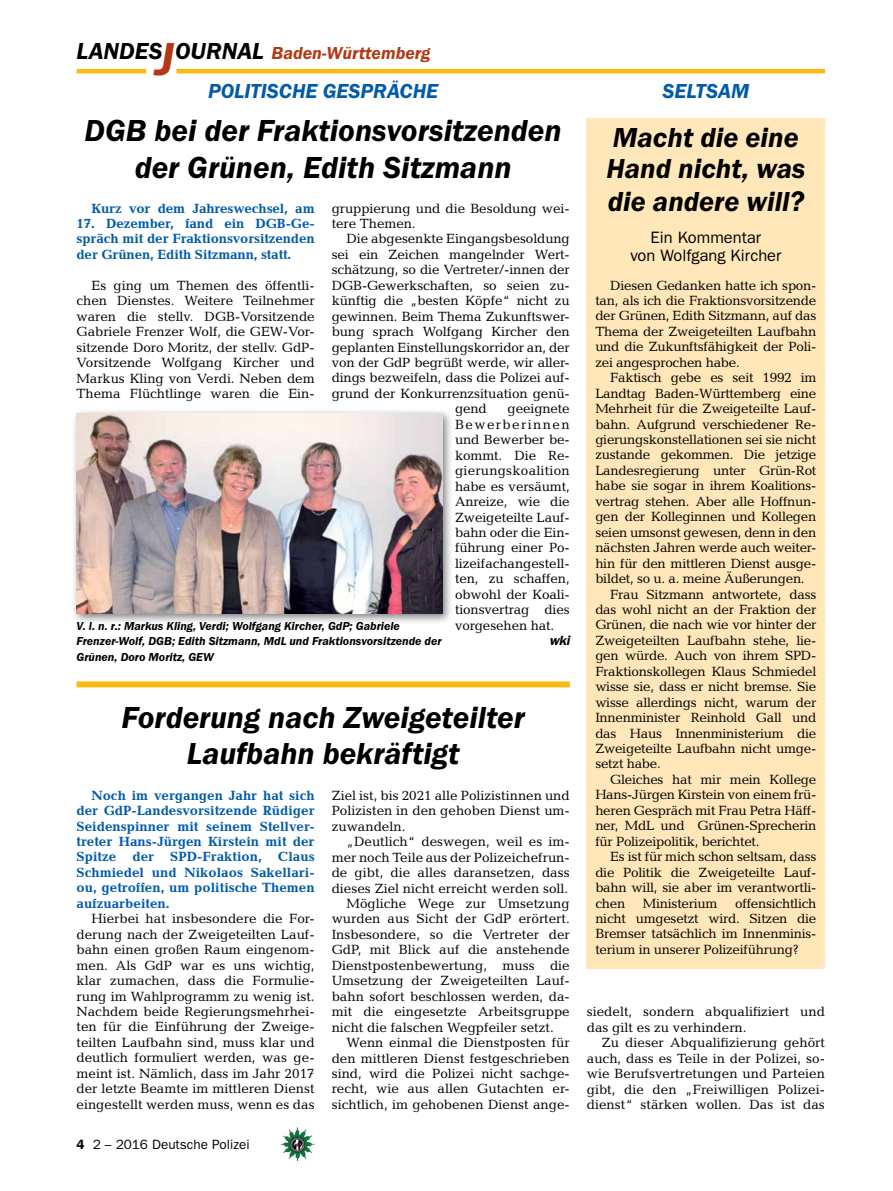
<style>
.page{position:relative;width:893px;height:1191px;background:#fff}
.page>*{position:absolute;margin:0;border:0;box-sizing:border-box;transform-origin:0 0}
.t1{font:italic 600 31.5px/37.5px "Franklin Gothic Itc T";color:#000;text-align:center}
.t2{font:italic 600 28.5px/32.2px "Franklin Gothic Itc T";color:#000}
.t3{font:italic 600 21px "Franklin Gothic Itc T";color:#005baa}
.t4{font:italic 600 18px "Franklin Gothic Itc T";color:#b33916}
.t5{font:16.5px/18.8px "Franklin Gothic";color:#000;text-align:center}
.t6{font:13.5px/15.5px "Candida";letter-spacing:-.01em;color:#000;text-align:justify}
.t7{font:700 13.5px/15.5px "Candida";letter-spacing:-.01em;color:#005baa;text-align:justify}
.t8{font:13.5px "Franklin Gothic";color:#000}
.t9{font:italic 600 13.5px "Franklin Gothic";color:#000}
.t10{font:italic 600 12px/15.5px "Franklin Gothic Itc T";color:#000}
.s1{font-size:24px;color:#000}
.s2{font-size:48px}
.s3{font-weight:600}
</style>
<div class="page">
<hr style="left:77px;top:69px;width:69px;height:4px;background:#fdb913">
<hr style="left:176px;top:69px;width:649px;height:4px;background:#fdb913">
<img style="left:281px;top:1128px;width:16px;height:24px">
<div style="left:587px;top:119px;width:238px;height:849px;background:#ffe7b9"></div>
<div style="left:71px;top:408px;width:383px;height:216px;background:#000;opacity:.5"></div>
<img style="left:77px;top:413px;width:365px;height:200px">
<div style="left:77px;top:681px;width:493px;height:6px;background:#fdb913"></div>
<h3 class="t4" style="left:77px;top:42px;width:355px"><span class="s1">LANDES</span><span class="s2">J</span><span class="s1">OURNAL</span> Baden-Württemberg</h3>
<h3 class="t3" style="left:208px;top:79px;width:142px">Politische Gespr</h3>
<h3 class="t3" style="left:387px;top:79px;width:52px">äche</h3>
<h1 class="t1" style="left:85px;top:111px;width:479px">DGB bei der Fraktionsvorsitzenden der Grünen, Edith Sitzmann</h1>
<p class="t6" style="left:332px;top:200px;width:240px">gruppierung und die Besoldung wei&shy;tere Themen.</p>
<p class="t6" style="left:347px;top:231px;width:225px">Die abgesenkte Eingangsbesoldung</p>
<p class="t6" style="left:332px;top:247px;width:240px">sei ein Zeichen mangelnder Wert-</p>
<p class="t6" style="left:332px;top:262px;width:240px">schätzung, so die Vertreter/-innen der</p>
<p class="t6" style="left:332px;top:277px;width:240px">DGB-Gewerkschaften, so seien zu-</p>
<p class="t6" style="left:332px;top:293px;width:240px">künftig die „besten Köpfe“ nicht zu</p>
<p class="t6" style="left:332px;top:308px;width:240px">gewinnen. Beim Thema Zukunftswer-</p>
<p class="t6" style="left:332px;top:324px;width:240px">bung sprach Wolfgang Kircher den</p>
<p class="t6" style="left:332px;top:339px;width:240px">geplanten Einstellungskorridor an, der</p>
<p class="t6" style="left:332px;top:355px;width:240px">von der GdP begrüßt werde, wir aller-</p>
<p class="t6" style="left:332px;top:370px;width:240px">dings bezweifeln, dass die Polizei auf-</p>
<p class="t6" style="left:332px;top:386px;width:240px">grund der Konkurrenzsituation genü-</p>
<p class="t6" style="left:455px;top:401px;width:33px">gend</p>
<p class="t7" style="left:91px;top:200px;width:225px">Kurz vor dem Jahreswechsel, am</p>
<p class="t7" style="left:77px;top:216px;width:240px">17. Dezember, fand ein DGB-Ge&shy;spräch mit der Fraktionsvorsitzenden der Grünen, Edith Sitzmann, statt.</p>
<p class="t6" style="left:77px;top:277px;width:240px;text-indent:15px">Es ging um Themen des öffentli&shy;chen Dienstes. Weitere Teilnehmer waren die stellv. DGB-Vorsitzende Gabriele Frenzer Wolf, die GEW-Vor&shy;sitzende Doro Moritz, der stellv. GdP-Vorsitzende Wolfgang Kircher und Markus Kling von Verdi. Neben dem Thema Flüchtlinge waren die Ein-</p>
<p class="t6" style="left:455px;top:401px;width:116px;text-indent:53px">geeignete Bewerberinnen und Bewerber be&shy;kommt. Die Re&shy;gierungskoalition habe es versäumt, Anreize, wie die Zweigeteilte Lauf&shy;bahn oder die Ein&shy;führung einer Po&shy;lizeifachangestell&shy;ten, zu schaffen, obwohl der Koali&shy;tionsvertrag dies vorgesehen hat.</p>
<p class="t9" style="left:549px;top:632px;width:22px">wki</p>
<p class="t10" style="left:77px;top:618px;width:367px">V. l. n. r.: Markus Kling, Verdi; Wolfgang Kircher, GdP; Gabriele<br>Frenzer-Wolf, DGB; Edith Sitzmann, MdL und Fraktionsvorsitzende der<br>Grünen, Doro Moritz, GEW</p>
<h1 class="t1" style="left:121px;top:699px;width:405px;line-height:36px">Forderung nach Zweigeteilter<br>Laufbahn bekräftigt</h1>
<p class="t6" style="left:332px;top:787px;width:240px">Ziel ist, bis 2021 alle Polizistinnen und Polizisten in den gehoben Dienst um&shy;zuwandeln.</p>
<p class="t6" style="left:347px;top:834px;width:225px">„Deutlich“ deswegen, weil es im-</p>
<p class="t6" style="left:332px;top:849px;width:240px">mer noch Teile aus der Polizeichefrun-</p>
<p class="t6" style="left:332px;top:865px;width:240px">de gibt, die alles daransetzen, dass</p>
<p class="t6" style="left:332px;top:880px;width:238px">dieses Ziel nicht erreicht werden soll.</p>
<p class="t6" style="left:347px;top:895px;width:225px">Mögliche Wege zur Umsetzung</p>
<p class="t6" style="left:332px;top:911px;width:240px">wurden aus Sicht der GdP erörtert.</p>
<p class="t6" style="left:332px;top:926px;width:240px">Insbesondere, so die Vertreter der</p>
<p class="t6" style="left:332px;top:942px;width:240px">GdP, mit Blick auf die anstehende</p>
<p class="t6" style="left:332px;top:957px;width:240px">Dienstpostenbewertung, muss die</p>
<p class="t6" style="left:332px;top:973px;width:240px">Umsetzung der Zweigeteilten Lauf-</p>
<p class="t6" style="left:332px;top:988px;width:240px">bahn sofort beschlossen werden, da-</p>
<p class="t6" style="left:332px;top:1004px;width:240px">mit die eingesetzte Arbeitsgruppe</p>
<p class="t6" style="left:332px;top:1019px;width:224px">nicht die falschen Wegpfeiler setzt.</p>
<p class="t6" style="left:347px;top:1034px;width:225px">Wenn einmal die Dienstposten für</p>
<p class="t6" style="left:332px;top:1050px;width:240px">den mittleren Dienst festgeschrieben</p>
<p class="t6" style="left:332px;top:1065px;width:240px">sind, wird die Polizei nicht sachge-</p>
<p class="t6" style="left:332px;top:1081px;width:240px">recht, wie aus allen Gutachten er-</p>
<p class="t6" style="left:332px;top:1096px;width:240px">sichtlich, im gehobenen Dienst ange-</p>
<p class="t7" style="left:77px;top:787px;width:240px;text-indent:15px">Noch im vergangen Jahr hat sich der GdP-Landesvorsitzende Rüdiger Seidenspinner mit seinem Stellver&shy;treter Hans-Jürgen Kirstein mit der Spitze der SPD-Fraktion, Claus Schmiedel und Nikolaos Sakellari&shy;ou, getroffen, um politische Themen aufzuarbeiten.</p>
<p class="t6" style="left:77px;top:911px;width:240px;text-indent:15px">Hierbei hat insbesondere die For&shy;derung nach der Zweigeteilten Lauf&shy;bahn einen großen Raum eingenom&shy;men. Als GdP war es uns wichtig, klar zumachen, dass die Formulie&shy;rung im Wahlprogramm zu wenig ist.<br>Nachdem beide Regierungsmehrhei&shy;ten für die Einführung der Zweige&shy;teilten Laufbahn sind, muss klar und deutlich formuliert werden, was ge&shy;meint ist. Nämlich, dass im Jahr 2017 der letzte Beamte im mittleren Dienst eingestellt werden muss, wenn es das</p>
<p class="t8" style="left:77px;top:1136px;width:175px"><span class="s3">4</span> 2 – 2016 Deutsche Polizei</p>
<h3 class="t3" style="left:662px;top:79px;width:60px">Seltsam</h3>
<h2 class="t2" style="left:606px;top:121px;width:200px">Macht die eine<br>Hand nicht, was die andere will?</h2>
<p class="t5" style="left:630px;top:228px;width:153px">Ein Kommentar<br>von Wolfgang Kircher</p>
<p class="t6" style="left:595px;top:277px;width:223px;text-indent:15px">Diesen Gedanken hatte ich spon&shy;tan, als ich die Fraktionsvorsitzende der Grünen, Edith Sitzmann, auf das Thema der Zweigeteilten Laufbahn und die Zukunftsfähigkeit der Poli&shy;zei angesprochen habe.</p>
<p class="t6" style="left:610px;top:370px;width:208px">Faktisch gebe es seit 1992 im</p>
<p class="t6" style="left:595px;top:385px;width:223px">Landtag Baden-Württemberg eine</p>
<p class="t6" style="left:595px;top:401px;width:223px">Mehrheit für die Zweigeteilte Lauf-</p>
<p class="t6" style="left:595px;top:416px;width:223px">bahn. Aufgrund verschiedener Re-</p>
<p class="t6" style="left:595px;top:432px;width:223px">gierungskonstellationen sei sie nicht</p>
<p class="t6" style="left:595px;top:447px;width:223px">zustande gekommen. Die jetzige</p>
<p class="t6" style="left:595px;top:462px;width:223px">Landesregierung unter Grün-Rot</p>
<p class="t6" style="left:595px;top:478px;width:223px">habe sie sogar in ihrem Koalitions-</p>
<p class="t6" style="left:595px;top:493px;width:223px">vertrag stehen. Aber alle Hoffnun-</p>
<p class="t6" style="left:595px;top:509px;width:223px">gen der Kolleginnen und Kollegen</p>
<p class="t6" style="left:595px;top:524px;width:223px">seien umsonst gewesen, denn in den</p>
<p class="t6" style="left:595px;top:540px;width:223px">nächsten Jahren werde auch weiter-</p>
<p class="t6" style="left:595px;top:555px;width:223px">hin für den mittleren Dienst ausge-</p>
<p class="t6" style="left:595px;top:571px;width:211px">bildet, so u. a. meine Äußerungen.</p>
<p class="t6" style="left:610px;top:586px;width:208px">Frau Sitzmann antwortete, dass</p>
<p class="t6" style="left:595px;top:601px;width:223px">das wohl nicht an der Fraktion der</p>
<p class="t6" style="left:595px;top:617px;width:223px">Grünen, die nach wie vor hinter der</p>
<p class="t6" style="left:595px;top:632px;width:223px">Zweigeteilten Laufbahn stehe, lie-</p>
<p class="t6" style="left:595px;top:648px;width:223px">gen würde. Auch von ihrem SPD-</p>
<p class="t6" style="left:595px;top:663px;width:223px">Fraktionskollegen Klaus Schmiedel</p>
<p class="t6" style="left:595px;top:679px;width:223px">wisse sie, dass er nicht bremse. Sie</p>
<p class="t6" style="left:595px;top:694px;width:223px">wisse allerdings nicht, warum der</p>
<p class="t6" style="left:595px;top:710px;width:223px">Innenminister Reinhold Gall und</p>
<p class="t6" style="left:595px;top:725px;width:223px">das Haus Innenministerium die</p>
<p class="t6" style="left:595px;top:740px;width:223px">Zweigeteilte Laufbahn nicht umge-</p>
<p class="t6" style="left:595px;top:756px;width:67px">setzt habe.</p>
<p class="t6" style="left:610px;top:771px;width:208px">Gleiches hat mir mein Kollege</p>
<p class="t6" style="left:595px;top:787px;width:223px">Hans-Jürgen Kirstein von einem frü-</p>
<p class="t6" style="left:595px;top:802px;width:223px">heren Gespräch mit Frau Petra Häff-</p>
<p class="t6" style="left:595px;top:818px;width:223px">ner, MdL und Grünen-Sprecherin</p>
<p class="t6" style="left:595px;top:833px;width:166px">für Polizeipolitik, berichtet.</p>
<p class="t6" style="left:610px;top:849px;width:208px">Es ist für mich schon seltsam, dass</p>
<p class="t6" style="left:595px;top:864px;width:223px">die Politik die Zweigeteilte Lauf-</p>
<p class="t6" style="left:595px;top:879px;width:223px">bahn will, sie aber im verantwortli-</p>
<p class="t6" style="left:595px;top:895px;width:31px">chen</p>
<p class="t6" style="left:643px;top:895px;width:76px">Ministerium</p>
<p class="t6" style="left:595px;top:895px;width:223px;text-indent:140px">offensichtlich nicht umgesetzt wird. Sitzen die Bremser tatsächlich im Innenminis&shy;terium in unserer Polizeiführung?</p>
<p class="t6" style="left:587px;top:1004px;width:240px">siedelt, sondern abqualifiziert und das gilt es zu verhindern.</p>
<p class="t6" style="left:587px;top:1034px;width:240px;text-indent:15px">Zu dieser Abqualifizierung gehört auch, dass es Teile in der Polizei, so&shy;wie Berufsvertretungen und Parteien gibt, die den „Freiwilligen Polizei&shy;dienst“ stärken wollen. Das ist das</p>
</div>
